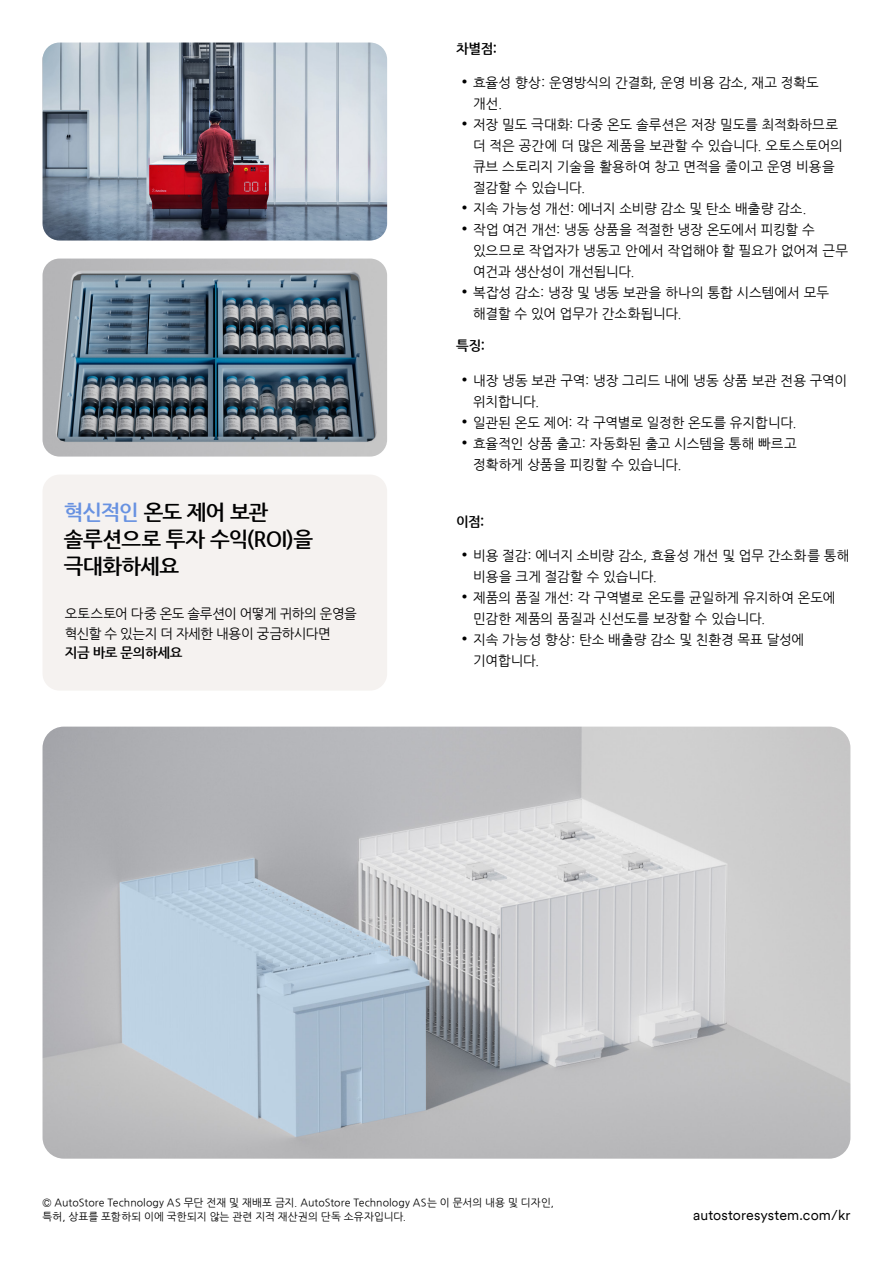
<style>
.page{position:relative;width:893px;height:1263px;background:#fff}
.page>*{position:absolute;margin:0;border:0;box-sizing:border-box;transform-origin:0 0}
.t1{font:700 21px/27px "Nanum Gothic";letter-spacing:-.04em;color:#000}
.t2{font:14.25px "Circular Auto Store TT";letter-spacing:.01em;color:#000}
.t3{font:13.5px/21px "Nanum Gothic";letter-spacing:-.005em;color:#000}
.t4{font:13.5px/19.5px "Nanum Gothic";letter-spacing:-.03em;color:#000}
.t5{font:700 13.5px "Nanum Gothic";letter-spacing:-.03em;color:#000}
.t6{font:10.5px/14.2px "Nanum Gothic";letter-spacing:.01em;color:#000}
.s1{color:#6892e1}
.s2{font-size:18px}
</style>
<div class="page">
<img style="left:43px;top:43px;width:344px;height:198px">
<img style="left:43px;top:727px;width:807px;height:432px">
<div style="left:43px;top:475px;width:344px;height:216px;background:#f5f2f0;border-radius:17px"></div>
<img style="left:43px;top:259px;width:344px;height:198px">
<h1 class="t1" style="left:64px;top:499px;width:251px"><span class="s1">혁신적인</span> 온도 제어 보관 솔루션으로 투자 수익(ROI)을 극대화하세요</h1>
<p class="t4" style="left:65px;top:604px;width:294px">오토스토어 다중 온도 솔루션이 어떻게 귀하의 운영을 혁신할 수 있는지 더 자세한 내용이 궁금하시다면</p>
<p class="t5" style="left:65px;top:646px;width:119px">지금 바로 문의하세요</p>
<p class="t5" style="left:456px;top:42px;width:42px">차별점:</p>
<p class="t3" style="left:473px;top:73px;width:347px;text-indent:-17px"><span class="s2">•</span>효율성 향상: 운영방식의 간결화, 운영 비용 감소, 재고 정확도 개선.</p>
<p class="t3" style="left:473px;top:115px;width:371px;text-indent:-17px"><span class="s2">•</span>저장 밀도 극대화: 다중 온도 솔루션은 저장 밀도를 최적화하므로 더 적은 공간에 더 많은 제품을 보관할 수 있습니다. 오토스토어의 큐브 스토리지 기술을 활용하여 창고 면적을 줄이고 운영 비용을 절감할 수 있습니다.</p>
<p class="t3" style="left:456px;top:199px;width:352px"><span class="s2">•</span>지속 가능성 개선: 에너지 소비량 감소 및 탄소 배출량 감소.</p>
<p class="t3" style="left:473px;top:220px;width:377px;text-indent:-17px"><span class="s2">•</span>작업 여건 개선: 냉동 상품을 적절한 냉장 온도에서 피킹할 수 있으므로 작업자가 냉동고 안에서 작업해야 할 필요가 없어져 근무 여건과 생산성이 개선됩니다.</p>
<p class="t3" style="left:473px;top:283px;width:358px;text-indent:-17px"><span class="s2">•</span>복잡성 감소: 냉장 및 냉동 보관을 하나의 통합 시스템에서 모두 해결할 수 있어 업무가 간소화됩니다.</p>
<p class="t5" style="left:456px;top:339px;width:30px">특징:</p>
<p class="t3" style="left:473px;top:370px;width:376px;text-indent:-17px"><span class="s2">•</span>내장 냉동 보관 구역: 냉장 그리드 내에 냉동 상품 보관 전용 구역이 위치합니다.</p>
<p class="t3" style="left:456px;top:412px;width:342px"><span class="s2">•</span>일관된 온도 제어: 각 구역별로 일정한 온도를 유지합니다.</p>
<p class="t3" style="left:473px;top:433px;width:325px;text-indent:-17px"><span class="s2">•</span>효율적인 상품 출고: 자동화된 출고 시스템을 통해 빠르고 정확하게 상품을 피킹할 수 있습니다.</p>
<p class="t5" style="left:456px;top:515px;width:30px">이점:</p>
<p class="t3" style="left:473px;top:545px;width:378px;text-indent:-17px"><span class="s2">•</span>비용 절감: 에너지 소비량 감소, 효율성 개선 및 업무 간소화를 통해 비용을 크게 절감할 수 있습니다.</p>
<p class="t3" style="left:473px;top:587px;width:364px;text-indent:-17px"><span class="s2">•</span>제품의 품질 개선: 각 구역별로 온도를 균일하게 유지하여 온도에 민감한 제품의 품질과 신선도를 보장할 수 있습니다.</p>
<p class="t3" style="left:473px;top:629px;width:333px;text-indent:-17px"><span class="s2">•</span>지속 가능성 향상: 탄소 배출량 감소 및 친환경 목표 달성에 기여합니다.</p>
<p class="t6" style="left:43px;top:1196px;width:513px">© AutoStore Technology AS 무단 전재 및 재배포 금지. AutoStore Technology AS는 이 문서의 내용 및 디자인, 특허, 상표를 포함하되 이에 국한되지 않는 관련 지적 재산권의 단독 소유자입니다.</p>
<p class="t2" style="left:693px;top:1206px;width:159px">autostoresystem.com/kr</p>
</div>
